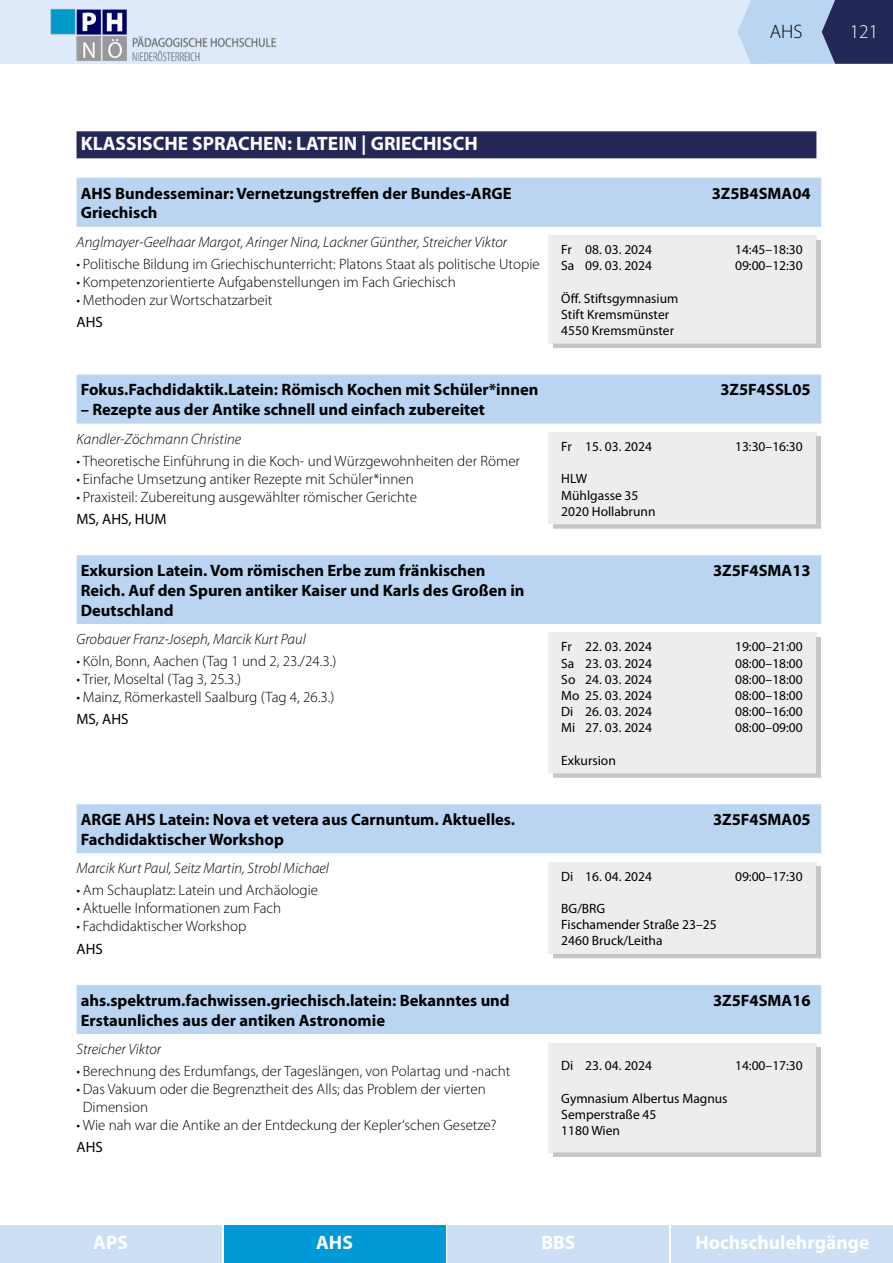
<style>
.page{position:relative;width:893px;height:1263px;background:#fff}
.page>*{position:absolute;margin:0;border:0;box-sizing:border-box;transform-origin:0 0}
.t1{font:700 19.5px "Myriad Pro";color:#fff}
.t2{font:300 19.5px "Myriad Pro";color:#000}
.t3{font:300 19.5px "Myriad Pro";color:#fff}
.t4{font:700 16.5px/19.8px "Myriad Pro";color:#000}
.t5{font:300 15px/18px "Myriad Pro";color:#000}
.t6{font:italic 300 15px "Myriad Pro";color:#000}
.t7{font:15px "Myriad Pro";color:#000}
.t8{font:13.5px/16.2px "Myriad Pro";color:#000}
</style>
<div class="page">
<div style="left:0;top:0;width:765px;height:64px;background:#deeaf9"></div>
<svg style="left:738px;top:0;width:155px;height:64px;background:#7c8eb1"></svg>
<img style="left:50px;top:8px;width:227px;height:54px">
<div style="left:0;top:1226px;width:221px;height:37px;background:#ccdff5"></div>
<div style="left:224px;top:1226px;width:221px;height:37px;background:#0099d7"></div>
<div style="left:448px;top:1226px;width:221px;height:37px;background:#ccdff5"></div>
<div style="left:672px;top:1226px;width:221px;height:37px;background:#ccdff5"></div>
<div style="left:77px;top:131px;width:739px;height:27px;background:#232856"></div>
<div style="left:77px;top:178px;width:744px;height:49px;background:#b9d5f1"></div>
<div style="left:549px;top:235px;width:268px;height:109px;background:#ededed"></div>
<hr style="left:817px;top:240px;width:4px;height:104px;background:#c6c6c6">
<svg style="left:553px;top:344px;width:268px;height:4px"></svg>
<div style="left:77px;top:375px;width:744px;height:49px;background:#b9d5f1"></div>
<div style="left:549px;top:432px;width:268px;height:92px;background:#ededed"></div>
<hr style="left:817px;top:437px;width:4px;height:87px;background:#c6c6c6">
<svg style="left:553px;top:524px;width:268px;height:5px"></svg>
<div style="left:77px;top:555px;width:744px;height:69px;background:#b9d5f1"></div>
<svg style="left:548px;top:632px;width:269px;height:1px"></svg>
<div style="left:549px;top:633px;width:268px;height:140px;background:#ededed"></div>
<hr style="left:817px;top:637px;width:4px;height:136px;background:#c6c6c6">
<svg style="left:553px;top:773px;width:268px;height:5px"></svg>
<div style="left:77px;top:804px;width:744px;height:50px;background:#b9d5f1"></div>
<div style="left:549px;top:862px;width:268px;height:92px;background:#ededed"></div>
<hr style="left:817px;top:866px;width:4px;height:88px;background:#c6c6c6">
<svg style="left:553px;top:954px;width:268px;height:4px"></svg>
<div style="left:77px;top:985px;width:744px;height:49px;background:#b9d5f1"></div>
<div style="left:549px;top:1042px;width:268px;height:110px;background:#ededed"></div>
<hr style="left:817px;top:1047px;width:4px;height:105px;background:#c6c6c6">
<svg style="left:553px;top:1152px;width:268px;height:5px"></svg>
<h1 class="t2" style="left:770px;top:21px;width:34px">AHS</h1>
<h1 class="t3" style="left:850px;top:21px;width:30px">121</h1>
<h1 class="t1" style="left:81px;top:133px;width:398px">KLASSISCHE SPRACHEN: LATEIN | GRIECHISCH</h1>
<p class="t4" style="left:81px;top:183px;width:432px">AHS Bundesseminar: Vernetzungstreffen der Bundes-ARGE<br>Griechisch</p>
<p class="t4" style="left:712px;top:183px;width:100px">3Z5B4SMA04</p>
<p class="t6" style="left:77px;top:233px;width:432px">Anglmayer-Geelhaar Margot, Aringer Nina, Lackner Günther, Streicher Viktor</p>
<p class="t5" style="left:77px;top:255px;width:465px">• Politische Bildung im Griechischunterricht: Platons Staat als politische Utopie</p>
<p class="t5" style="left:77px;top:273px;width:381px">• Kompetenzorientierte Aufgabenstellungen im Fach Griechisch</p>
<p class="t5" style="left:77px;top:291px;width:197px">• Methoden zur Wortschatzarbeit</p>
<p class="t7" style="left:77px;top:314px;width:28px">AHS</p>
<p class="t8" style="left:561px;top:242px;width:92px">Fr 08. 03. 2024</p>
<p class="t8" style="left:735px;top:242px;width:69px">14:45–18:30</p>
<p class="t8" style="left:561px;top:258px;width:92px">Sa 09. 03. 2024</p>
<p class="t8" style="left:735px;top:258px;width:69px">09:00–12:30</p>
<p class="t8" style="left:561px;top:290px;width:119px">Öff. Stiftsgymnasium<br>Stift Kremsmünster<br>4550 Kremsmünster</p>
<p class="t4" style="left:81px;top:380px;width:459px">Fokus.Fachdidaktik.Latein: Römisch Kochen mit Schüler*innen</p>
<p class="t4" style="left:81px;top:400px;width:406px">– Rezepte aus der Antike schnell und einfach zubereitet</p>
<p class="t6" style="left:77px;top:429px;width:166px">Kandler-Zöchmann Christine</p>
<p class="t5" style="left:77px;top:452px;width:445px">• Theoretische Einführung in die Koch- und Würzgewohnheiten der Römer</p>
<p class="t5" style="left:77px;top:470px;width:339px">• Einfache Umsetzung antiker Rezepte mit Schüler*innen</p>
<p class="t5" style="left:77px;top:488px;width:342px">• Praxisteil: Zubereitung ausgewählter römischer Gerichte</p>
<p class="t7" style="left:77px;top:511px;width:91px">MS, AHS, HUM</p>
<p class="t4" style="left:720px;top:380px;width:92px">3Z5F4SSL05</p>
<p class="t8" style="left:561px;top:438px;width:92px">Fr 15. 03. 2024</p>
<p class="t8" style="left:735px;top:438px;width:69px">13:30–16:30</p>
<p class="t8" style="left:561px;top:471px;width:96px">HLW<br>Mühlgasse 35<br>2020 Hollabrunn</p>
<p class="t4" style="left:81px;top:561px;width:445px">Exkursion Latein. Vom römischen Erbe zum fränkischen<br>Reich. Auf den Spuren antiker Kaiser und Karls des Großen in<br>Deutschland</p>
<p class="t4" style="left:713px;top:561px;width:99px">3Z5F4SMA13</p>
<p class="t6" style="left:77px;top:630px;width:231px">Grobauer Franz-Joseph, Marcik Kurt Paul</p>
<p class="t5" style="left:77px;top:652px;width:261px">• Köln, Bonn, Aachen (Tag 1 und 2, 23./24.3.)</p>
<p class="t5" style="left:77px;top:670px;width:166px">• Trier, Moseltal (Tag 3, 25.3.)</p>
<p class="t5" style="left:77px;top:688px;width:259px">• Mainz, Römerkastell Saalburg (Tag 4, 26.3.)</p>
<p class="t7" style="left:77px;top:711px;width:54px">MS, AHS</p>
<p class="t8" style="left:561px;top:639px;width:92px">Fr 22. 03. 2024</p>
<p class="t8" style="left:735px;top:639px;width:69px">19:00–21:00</p>
<p class="t8" style="left:561px;top:655px;width:92px">Sa 23. 03. 2024</p>
<p class="t8" style="left:735px;top:655px;width:69px">08:00–18:00</p>
<p class="t8" style="left:561px;top:671px;width:92px">So 24. 03. 2024</p>
<p class="t8" style="left:735px;top:671px;width:69px">08:00–18:00</p>
<p class="t8" style="left:561px;top:688px;width:92px">Mo 25. 03. 2024</p>
<p class="t8" style="left:735px;top:688px;width:69px">08:00–18:00</p>
<p class="t8" style="left:561px;top:704px;width:92px">Di 26. 03. 2024</p>
<p class="t8" style="left:735px;top:704px;width:69px">08:00–16:00</p>
<p class="t8" style="left:561px;top:720px;width:92px">Mi 27. 03. 2024</p>
<p class="t8" style="left:735px;top:720px;width:69px">08:00–09:00</p>
<p class="t8" style="left:561px;top:752px;width:56px">Exkursion</p>
<p class="t4" style="left:81px;top:810px;width:436px">ARGE AHS Latein: Nova et vetera aus Carnuntum. Aktuelles.<br>Fachdidaktischer Workshop</p>
<p class="t4" style="left:713px;top:810px;width:99px">3Z5F4SMA05</p>
<p class="t6" style="left:77px;top:859px;width:254px">Marcik Kurt Paul, Seitz Martin, Strobl Michael</p>
<p class="t5" style="left:77px;top:882px;width:243px">• Am Schauplatz: Latein und Archäologie</p>
<p class="t5" style="left:77px;top:900px;width:206px">• Aktuelle Informationen zum Fach</p>
<p class="t5" style="left:77px;top:918px;width:171px">• Fachdidaktischer Workshop</p>
<p class="t7" style="left:77px;top:940px;width:28px">AHS</p>
<p class="t8" style="left:561px;top:868px;width:92px">Di 16. 04. 2024</p>
<p class="t8" style="left:735px;top:868px;width:69px">09:00–17:30</p>
<p class="t8" style="left:561px;top:901px;width:157px">BG/BRG<br>Fischamender Straße 23–25<br>2460 Bruck/Leitha</p>
<p class="t4" style="left:81px;top:990px;width:430px">ahs.spektrum.fachwissen.griechisch.latein: Bekanntes und<br>Erstaunliches aus der antiken Astronomie</p>
<p class="t4" style="left:713px;top:990px;width:99px">3Z5F4SMA16</p>
<p class="t6" style="left:77px;top:1040px;width:86px">Streicher Viktor</p>
<p class="t5" style="left:77px;top:1062px;width:435px">• Berechnung des Erdumfangs, der Tageslängen, von Polartag und -nacht</p>
<p class="t5" style="left:83px;top:1080px;width:404px;text-indent:-6px">• Das Vakuum oder die Begrenztheit des Alls; das Problem der vierten<br>Dimension</p>
<p class="t5" style="left:77px;top:1116px;width:421px">• Wie nah war die Antike an der Entdeckung der Kepler‘schen Gesetze?</p>
<p class="t7" style="left:77px;top:1139px;width:28px">AHS</p>
<p class="t8" style="left:561px;top:1058px;width:92px">Di 23. 04. 2024</p>
<p class="t8" style="left:735px;top:1058px;width:69px">14:00–17:30</p>
<p class="t8" style="left:561px;top:1090px;width:168px">Gymnasium Albertus Magnus<br>Semperstraße 45<br>1180 Wien</p>
<h1 class="t1" style="left:93px;top:1231px;width:36px">APS</h1>
<h1 class="t1" style="left:316px;top:1231px;width:38px">AHS</h1>
<h1 class="t1" style="left:541px;top:1231px;width:36px">BBS</h1>
<h1 class="t1" style="left:695px;top:1231px;width:176px">Hochschulehrgänge</h1>
</div>
